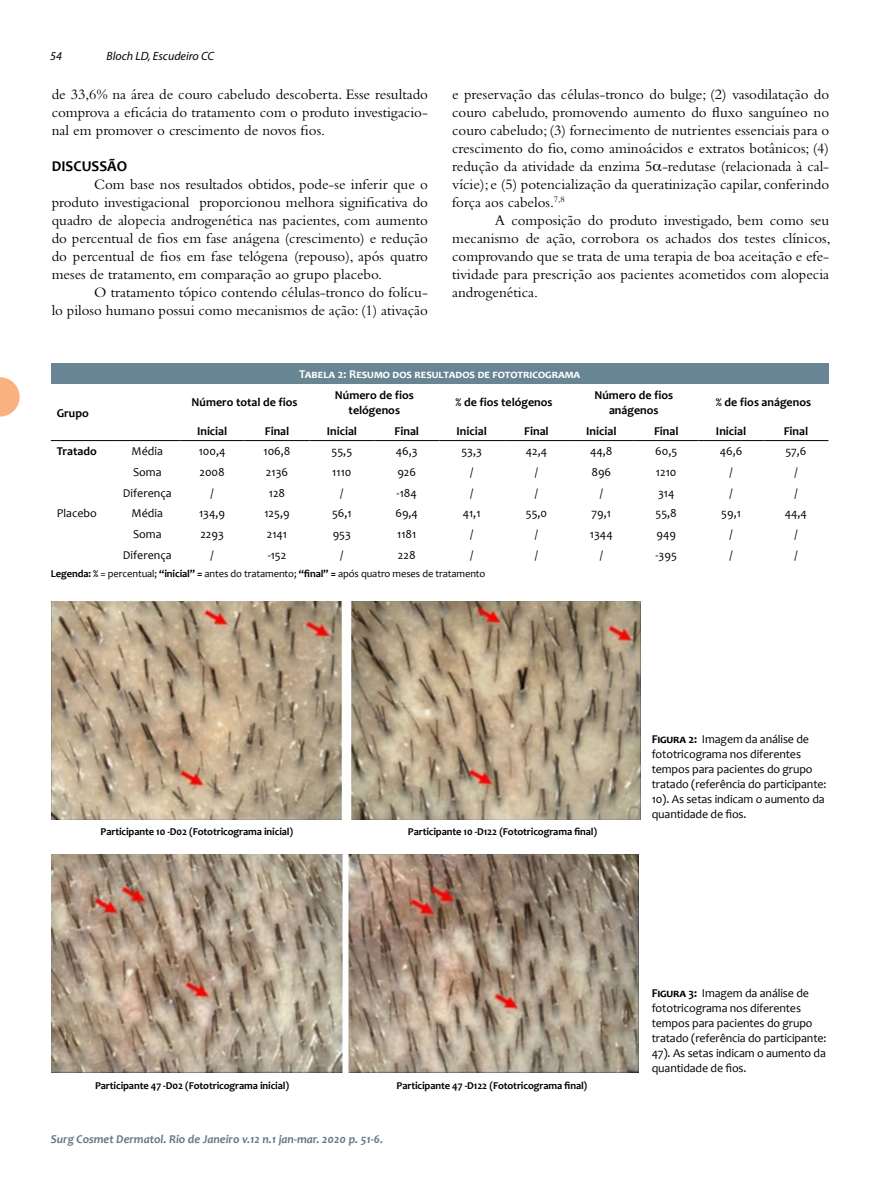
<style>
.page{position:relative;width:893px;height:1191px;background:#fff}
.page>*{position:absolute;margin:0;border:0;box-sizing:border-box;transform-origin:0 0}
.t1{font:15px/18px "Bembo Std";color:#000;text-align:justify}
.t2{font:700 15px "Candara";color:#000}
.t3{font:12px/15px "Candara";letter-spacing:-.01em;color:#000}
.t4{font:700 12px/15px "Candara";color:#000;text-align:center}
.t5{font:italic 700 12px "Candara";color:#647883}
.t6{font:700 12px "Candara";letter-spacing:.065em;color:#fff}
.t7{font:italic 12px "Myriad Pro";color:#000}
.t8{font:700 10.5px "Candara";letter-spacing:-.01em;color:#000}
.t9{font:10.5px "Candara";letter-spacing:-.01em;color:#000}
.s1{font-weight:700}
</style>
<div class="page">
<svg style="left:0;top:377px;width:20px;height:39px"></svg>
<div style="left:51px;top:363px;width:777px;height:21px;background:#688594"></div>
<hr style="left:51px;top:440px;width:64px;height:1px;background:#000">
<hr style="left:115px;top:440px;width:65px;height:1px;background:#000">
<hr style="left:180px;top:440px;width:65px;height:1px;background:#000">
<hr style="left:245px;top:440px;width:64px;height:1px;background:#000">
<hr style="left:309px;top:440px;width:65px;height:1px;background:#000">
<hr style="left:374px;top:440px;width:65px;height:1px;background:#000">
<hr style="left:439px;top:440px;width:65px;height:1px;background:#000">
<hr style="left:504px;top:440px;width:65px;height:1px;background:#000">
<hr style="left:569px;top:440px;width:65px;height:1px;background:#000">
<hr style="left:634px;top:440px;width:65px;height:1px;background:#000">
<hr style="left:699px;top:440px;width:65px;height:1px;background:#000">
<hr style="left:764px;top:440px;width:64px;height:1px;background:#000">
<img style="left:51px;top:601px;width:590px;height:218px">
<img style="left:51px;top:854px;width:587px;height:218px">
<p class="t7" style="left:50px;top:50px;width:13px">54</p>
<p class="t7" style="left:106px;top:50px;width:109px">Bloch LD, Escudeiro CC</p>
<p class="t1" style="left:52px;top:85px;width:378px">de 33,6% na área de couro cabeludo descoberta. Esse resultado comprova a eficácia do tratamento com o produto investigacio&shy;nal em promover o crescimento de novos fios.</p>
<p class="t2" style="left:52px;top:157px;width:77px">DISCUSSÃO</p>
<p class="t1" style="left:52px;top:175px;width:378px;text-indent:43px">Com base nos resultados obtidos, pode-se inferir que o produto investigacional proporcionou melhora significativa do quadro de alopecia androgenética nas pacientes, com aumento do percentual de fios em fase anágena (crescimento) e redução do percentual de fios em fase telógena (repouso), após quatro meses de tratamento, em comparação ao grupo placebo.</p>
<p class="t1" style="left:52px;top:283px;width:378px;text-align:right">O tratamento tópico contendo células-tronco do folícu-<br>lo piloso humano possui como mecanismos de ação: (1) ativação</p>
<p class="t1" style="left:452px;top:85px;width:379px">e preservação das células-tronco do bulge; (2) vasodilatação do couro cabeludo, promovendo aumento do fluxo sanguíneo no couro cabeludo; (3) fornecimento de nutrientes essenciais para o crescimento do fio, como aminoácidos e extratos botânicos; (4) redução da atividade da enzima 5 -redutase (relacionada à cal&shy;vície); e (5) potencialização da queratinização capilar, conferindo força aos cabelos.<sup>7,8</sup></p>
<p class="t1" style="left:452px;top:211px;width:380px;text-indent:43px">A composição do produto investigado, bem como seu mecanismo de ação, corrobora os achados dos testes clínicos, comprovando que se trata de uma terapia de boa aceitação e efe&shy;tividade para prescrição aos pacientes acometidos com alopecia androgenética.</p>
<p class="t4" style="left:57px;top:405px;width:34px">Grupo</p>
<p class="t6" style="left:299px;top:367px;width:282px">Tabela 2: Resumo dos resultados de fototricograma</p>
<p class="t4" style="left:192px;top:395px;width:107px">Número total de fios</p>
<p class="t4" style="left:335px;top:387px;width:80px">Número de fios telógenos</p>
<p class="t4" style="left:456px;top:395px;width:99px">% de fios telógenos</p>
<p class="t4" style="left:594px;top:387px;width:80px">Número de fios anágenos</p>
<p class="t4" style="left:716px;top:395px;width:97px">% de fios anágenos</p>
<p class="t4" style="left:197px;top:423px;width:32px">Inicial</p>
<p class="t4" style="left:265px;top:423px;width:26px">Final</p>
<p class="t4" style="left:327px;top:423px;width:32px">Inicial</p>
<p class="t4" style="left:395px;top:423px;width:26px">Final</p>
<p class="t4" style="left:456px;top:423px;width:32px">Inicial</p>
<p class="t4" style="left:524px;top:423px;width:26px">Final</p>
<p class="t4" style="left:586px;top:423px;width:32px">Inicial</p>
<p class="t4" style="left:654px;top:423px;width:26px">Final</p>
<p class="t4" style="left:716px;top:423px;width:32px">Inicial</p>
<p class="t4" style="left:784px;top:423px;width:26px">Final</p>
<p class="t4" style="left:57px;top:444px;width:41px">Tratado</p>
<p class="t3" style="left:132px;top:444px;width:33px">Média</p>
<p class="t3" style="left:199px;top:444px;width:28px">100,4</p>
<p class="t3" style="left:263px;top:444px;width:29px">106,8</p>
<p class="t3" style="left:332px;top:444px;width:22px">55,5</p>
<p class="t3" style="left:396px;top:444px;width:23px">46,3</p>
<p class="t3" style="left:461px;top:444px;width:22px">53,3</p>
<p class="t3" style="left:526px;top:444px;width:23px">42,4</p>
<p class="t3" style="left:590px;top:444px;width:24px">44,8</p>
<p class="t3" style="left:655px;top:444px;width:24px">60,5</p>
<p class="t3" style="left:720px;top:444px;width:24px">46,6</p>
<p class="t3" style="left:785px;top:444px;width:23px">57,6</p>
<p class="t3" style="left:133px;top:464px;width:30px">Soma</p>
<p class="t3" style="left:199px;top:464px;width:27px">2008</p>
<p class="t3" style="left:266px;top:464px;width:24px">2136</p>
<p class="t3" style="left:332px;top:464px;width:21px">1110</p>
<p class="t3" style="left:397px;top:464px;width:20px">926</p>
<p class="t3" style="left:470px;top:464px;width:5px">/</p>
<p class="t3" style="left:535px;top:464px;width:5px">/</p>
<p class="t3" style="left:591px;top:464px;width:21px">896</p>
<p class="t3" style="left:656px;top:464px;width:22px">1210</p>
<p class="t3" style="left:729px;top:464px;width:5px">/</p>
<p class="t3" style="left:794px;top:464px;width:5px">/</p>
<p class="t3" style="left:123px;top:485px;width:50px">Diferença</p>
<p class="t3" style="left:211px;top:485px;width:5px">/</p>
<p class="t3" style="left:269px;top:485px;width:18px">128</p>
<p class="t3" style="left:340px;top:485px;width:5px">/</p>
<p class="t3" style="left:397px;top:485px;width:22px">-184</p>
<p class="t3" style="left:470px;top:485px;width:5px">/</p>
<p class="t3" style="left:535px;top:485px;width:5px">/</p>
<p class="t3" style="left:600px;top:485px;width:5px">/</p>
<p class="t3" style="left:658px;top:485px;width:18px">314</p>
<p class="t3" style="left:729px;top:485px;width:5px">/</p>
<p class="t3" style="left:794px;top:485px;width:5px">/</p>
<p class="t3" style="left:57px;top:506px;width:42px">Placebo</p>
<p class="t3" style="left:132px;top:506px;width:33px">Média</p>
<p class="t3" style="left:199px;top:506px;width:28px">134,9</p>
<p class="t3" style="left:264px;top:506px;width:27px">125,9</p>
<p class="t3" style="left:332px;top:506px;width:21px">56,1</p>
<p class="t3" style="left:395px;top:506px;width:24px">69,4</p>
<p class="t3" style="left:463px;top:506px;width:19px">41,1</p>
<p class="t3" style="left:526px;top:506px;width:23px">55,0</p>
<p class="t3" style="left:592px;top:506px;width:21px">79,1</p>
<p class="t3" style="left:655px;top:506px;width:23px">55,8</p>
<p class="t3" style="left:721px;top:506px;width:21px">59,1</p>
<p class="t3" style="left:785px;top:506px;width:24px">44,4</p>
<p class="t3" style="left:133px;top:526px;width:30px">Soma</p>
<p class="t3" style="left:200px;top:526px;width:25px">2293</p>
<p class="t3" style="left:267px;top:526px;width:22px">2141</p>
<p class="t3" style="left:333px;top:526px;width:20px">953</p>
<p class="t3" style="left:397px;top:526px;width:21px">1181</p>
<p class="t3" style="left:470px;top:526px;width:5px">/</p>
<p class="t3" style="left:535px;top:526px;width:5px">/</p>
<p class="t3" style="left:590px;top:526px;width:24px">1344</p>
<p class="t3" style="left:656px;top:526px;width:21px">949</p>
<p class="t3" style="left:729px;top:526px;width:5px">/</p>
<p class="t3" style="left:794px;top:526px;width:5px">/</p>
<p class="t3" style="left:123px;top:547px;width:50px">Diferença</p>
<p class="t3" style="left:211px;top:547px;width:5px">/</p>
<p class="t3" style="left:268px;top:547px;width:20px">-152</p>
<p class="t3" style="left:340px;top:547px;width:5px">/</p>
<p class="t3" style="left:398px;top:547px;width:19px">228</p>
<p class="t3" style="left:470px;top:547px;width:5px">/</p>
<p class="t3" style="left:535px;top:547px;width:5px">/</p>
<p class="t3" style="left:600px;top:547px;width:5px">/</p>
<p class="t3" style="left:656px;top:547px;width:23px">-395</p>
<p class="t3" style="left:729px;top:547px;width:5px">/</p>
<p class="t3" style="left:794px;top:547px;width:5px">/</p>
<p class="t9" style="left:51px;top:567px;width:436px"><span class="s1">Legenda: %</span> = percentual; <span class="s1">“inicial” =</span> antes do tratamento; <span class="s1">“final” =</span> após quatro meses de tratamento</p>
<p class="t8" style="left:101px;top:824px;width:194px">Participante 10 -D02 (Fototricograma inicial)</p>
<p class="t8" style="left:408px;top:824px;width:191px">Participante 10 -D122 (Fototricograma final)</p>
<p class="t3" style="left:652px;top:731px;width:176px"><span class="s1">Figura 2:</span> Imagem da análise de fototricograma nos diferentes tempos para pacientes do grupo tratado (referência do participante:<br>10). As setas indicam o aumento da quantidade de fios.</p>
<p class="t8" style="left:95px;top:1078px;width:195px">Participante 47 -D02 (Fototricograma inicial)</p>
<p class="t8" style="left:397px;top:1078px;width:192px">Participante 47 -D122 (Fototricograma final)</p>
<p class="t5" style="left:51px;top:1131px;width:334px">Surg Cosmet Dermatol. Rio de Janeiro v.12 n.1 jan-mar. 2020 p. 51-6.</p>
<p class="t3" style="left:652px;top:985px;width:176px"><span class="s1">Figura 3:</span> Imagem da análise de fototricograma nos diferentes tempos para pacientes do grupo tratado (referência do participante:<br>47). As setas indicam o aumento da quantidade de fios.</p>
</div>
